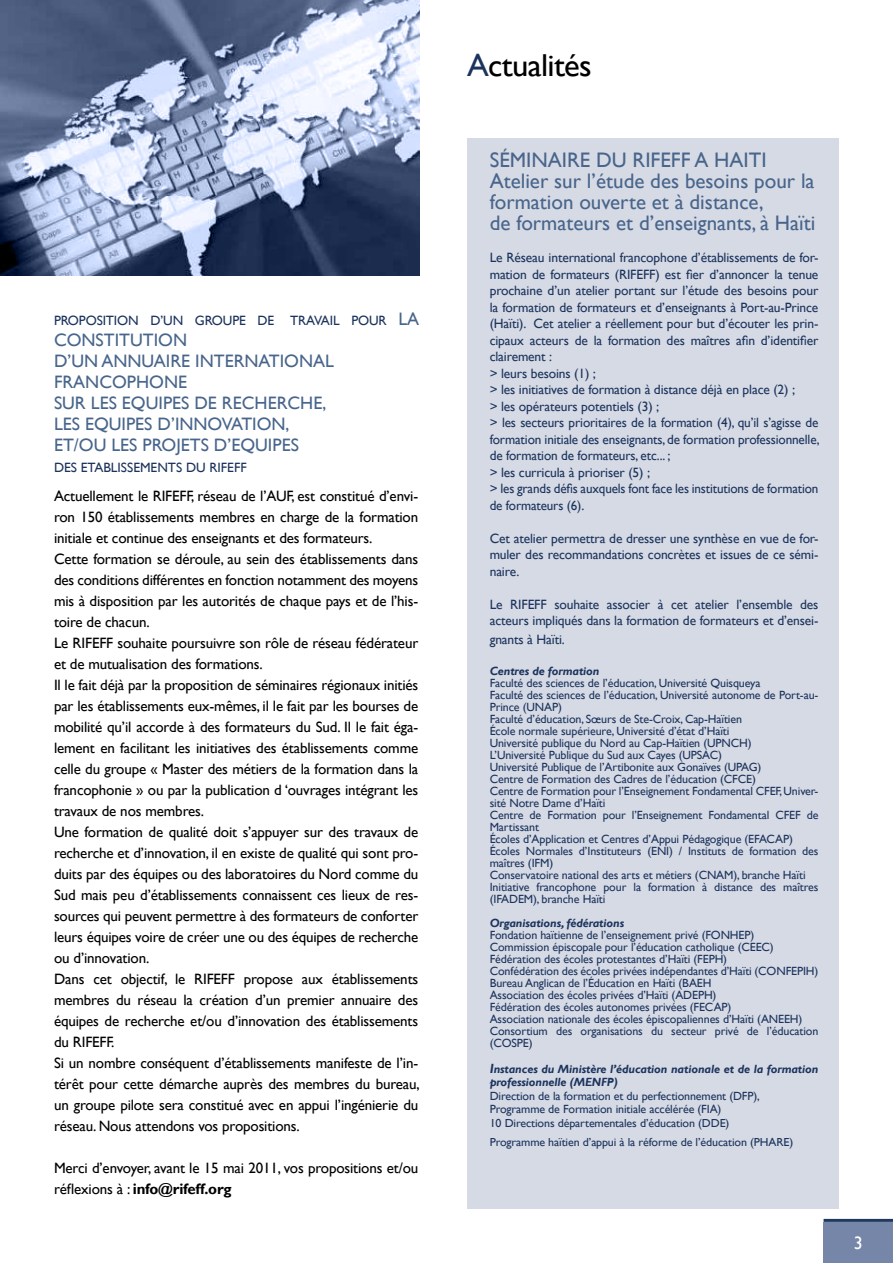
<style>
.page{position:relative;width:893px;height:1263px;background:#fff}
.page>*{position:absolute;margin:0;border:0;box-sizing:border-box;transform-origin:0 0}
.t1{font:31.65px "Gill Sans";letter-spacing:-.02em;color:#000}
.t2{font:21px/21px "Gill Sans";color:#48658b}
.t3{font:18px/21px "Gill Sans";color:#48658b}
.t4{font:18px "Gill Sans";color:#fff}
.t5{font:15px/21px "Gill Sans";letter-spacing:-.01em;color:#000}
.t6{font:13.5px/16.5px "Gill Sans";letter-spacing:-.01em;color:#1c345d}
.t7{font:11.85px/12px "Gill Sans";letter-spacing:-.01em;color:#1c345d}
.t8{font:italic 700 11.85px/13.5px "Gill Sans";letter-spacing:-.01em;color:#1c345d}
.t9{font:11.7px/18.9px "Gill Sans";letter-spacing:-.01em;color:#1c345d}
.s1{font-size:18px;color:#48658b}
.s2{font-weight:700}
.s3{color:#1c345d}
.s4{font-size:13.35px}
</style>
<div class="page">
<div style="left:824px;top:1222px;width:69px;height:41px;background:#7686a8"></div>
<hr style="left:824px;top:1219px;width:69px;height:3px;background:#20385e">
<div style="left:467px;top:138px;width:372px;height:1071px;background:#d6dae5"></div>
<img style="left:0;top:0;width:419px;height:276px">
<p class="t6" style="left:54px;top:312px;width:367px">PROPOSITION D’UN GROUPE DE TRAVAIL POUR <span class="s1">LA</span></p>
<p class="t3" style="left:54px;top:330px;width:281px">CONSTITUTION<br>D’UN ANNUAIRE INTERNATIONAL<br>FRANCOPHONE<br>SUR LES EQUIPES de recherche, les</p>
<p class="t3" style="left:85px;top:414px;width:34px">equipes</p>
<p class="t3" style="left:158px;top:414px;width:133px">D’INNOVATION,</p>
<p class="t3" style="left:54px;top:435px;width:67px">et/ou les</p>
<p class="t3" style="left:143px;top:435px;width:49px">projets</p>
<p class="t3" style="left:214px;top:435px;width:51px">d’equipes</p>
<p class="t6" style="left:54px;top:459px;width:9px">des</p>
<p class="t6" style="left:81px;top:459px;width:8px">etablisse</p>
<p class="t6" style="left:140px;top:459px;width:20px">ments</p>
<p class="t6" style="left:186px;top:459px;width:31px">du rifeff</p>
<p class="t5" style="left:54px;top:486px;width:367px">Actuellement le RIFEFF, réseau de l’AUF, est constitué d’envi&shy;ron 150 établissements membres en charge de la formation initiale et continue des enseignants et des formateurs.<br>Cette formation se déroule, au sein des établissements dans des conditions différentes en fonction notamment des moyens mis à disposition par les autorités de chaque pays et de l’his&shy;toire de chacun.<br>Le RIFEFF souhaite poursuivre son rôle de réseau fédérateur et de mutualisation des formations.<br>Il le fait déjà par la proposition de séminaires régionaux initiés par les établissements eux-mêmes, il le fait par les bourses de mobilité qu’il accorde à des formateurs du Sud. Il le fait éga&shy;lement en facilitant les initiatives des établissements comme celle du groupe « Master des métiers de la formation dans la francophonie » ou par la publication d ‘ouvrages intégrant les travaux de nos membres.<br>Une formation de qualité doit s’appuyer sur des travaux de recherche et d’innovation, il en existe de qualité qui sont pro&shy;duits par des équipes ou des laboratoires du Nord comme du Sud mais peu d’établissements connaissent ces lieux de res&shy;sources qui peuvent permettre à des formateurs de conforter leurs équipes voire de créer une ou des équipes de recherche ou d’innovation.<br>Dans cet objectif, le RIFEFF propose aux établissements membres du réseau la création d’un premier annuaire des équipes de recherche et/ou d’innovation des établissements du RIFEFF.<br>Si un nombre conséquent d’établissements manifeste de l’in&shy;térêt pour cette démarche auprès des membres du bureau, un groupe pilote sera constitué avec en appui l’ingénierie du réseau. Nous attendons vos propositions.</p>
<p class="t5" style="left:54px;top:1158px;width:366px">Merci d’envoyer, avant le 15 mai 2011, vos propositions et/ou réflexions à : <span class="s2">info@rifeff.org</span></p>
<h1 class="t1" style="left:467px;top:47px;width:126px"><span class="s3">A</span>ctualités</h1>
<h2 class="t2" style="left:490px;top:150px;width:48px">Séminaire</h2>
<h2 class="t2" style="left:596px;top:150px;width:47px">du rifeff</h2>
<h2 class="t2" style="left:490px;top:150px;width:327px;text-indent:205px">a haiti<br>Atelier sur l’étude des besoins pour la formation ouverte et à distance,<br>de formateurs et d’enseignants, à Haïti</h2>
<p class="t6" style="left:490px;top:250px;width:331px">Le Réseau international francophone d’établissements de for&shy;mation de formateurs (RIFEFF) est fier d’annoncer la tenue prochaine d’un atelier portant sur l’étude des besoins pour la formation de formateurs et d’enseignants à Port-au-Prince (Haïti). Cet atelier a réellement pour but d’écouter les prin&shy;cipaux acteurs de la formation des maîtres afin d’identifier clairement :<br>&gt; leurs besoins (1) ;<br>&gt; les initiatives de formation à distance déjà en place (2) ;<br>&gt; les opérateurs potentiels (3) ;<br>&gt; les secteurs prioritaires de la formation (4), qu’il s’agisse de formation initiale des enseignants, de formation professionnelle, de formation de formateurs, etc... ;<br>&gt; les curricula à prioriser (5) ;<br>&gt; les grands défis auxquels font face les institutions de formation de formateurs (6).</p>
<p class="t6" style="left:490px;top:530px;width:330px;text-align:justify">Cet atelier permettra de dresser une synthèse en vue de for&shy;muler des recommandations concrètes et issues de ce sémi&shy;naire.</p>
<p class="t6" style="left:490px;top:596px;width:330px">Le RIFEFF souhaite associer à cet atelier l’ensemble des acteurs impliqués dans la formation de formateurs et d’ensei-</p>
<p class="t6" style="left:490px;top:632px;width:77px">gnants à Haïti.</p>
<p class="t8" style="left:490px;top:665px;width:111px">Centres de formation</p>
<p class="t7" style="left:490px;top:677px;width:330px">Faculté des sciences de l’éducation, Université Quisqueya<br>Faculté des sciences de l’éducation, Université autonome de Port-au-Prince (UNAP)<br>Faculté d’éducation, Sœurs de Ste-Croix, Cap-Haïtien<br>École normale supérieure, Université d’état d’Haïti<br>Université publique du Nord au Cap-Haïtien (UPNCH)<br>L’Université Publique du Sud aux Cayes (UPSAC)<br>Université Publique de l’Artibonite aux Gonaïves (UPAG)<br>Centre de Formation des Cadres de l’éducation (CFCE)<br>Centre de Formation pour l’Enseignement Fondamental CFEF, Univer&shy;sité Notre Dame d’Haïti<br>Centre de Formation pour l’Enseignement Fondamental CFEF de Martissant<br>Écoles d’Application et Centres d’Appui Pédagogique (EFACAP)<br>Écoles Normales d’Instituteurs (ENI) / Instituts de formation des maîtres (IFM)<br>Conservatoire national des arts et métiers (CNAM), branche Haïti Initiative francophone pour la formation à distance des maîtres (IFADEM), branche Haïti</p>
<p class="t8" style="left:490px;top:917px;width:136px">Organisations, fédérations</p>
<p class="t7" style="left:490px;top:929px;width:330px">Fondation haïtienne de l’enseignement privé (FONHEP)<br>Commission épiscopale pour l’éducation catholique (CEEC)<br>Fédération des écoles protestantes d’Haïti (FEPH)<br>Confédération des écoles privées indépendantes d’Haïti (CONFEPIH)<br>Bureau Anglican de l’Éducation en Haïti (BAEH<br>Association des écoles privées d’Haïti (ADEPH)<br>Fédération des écoles autonomes privées (FECAP)<br>Association nationale des écoles épiscopaliennes d’Haïti (ANEEH)<br>Consortium des organisations du secteur privé de l’éducation (COSPE)</p>
<p class="t8" style="left:490px;top:1062px;width:330px"><span class="s4">I</span>nstances du Ministère l’éducation nationale et de la formation professionnelle (MENFP)</p>
<p class="t7" style="left:490px;top:1089px;width:272px;line-height:13.5px">Direction de la formation et du perfectionnement (DFP),<br>Programme de Formation initiale accélérée (FIA)</p>
<p class="t9" style="left:490px;top:1114px;width:305px">10 Directions départementales d’éducation (DDE)<br>Programme haïtien d’appui à la réforme de l’éducation (PHARE)</p>
<p class="t4" style="left:854px;top:1232px;width:10px">3</p>
</div>
